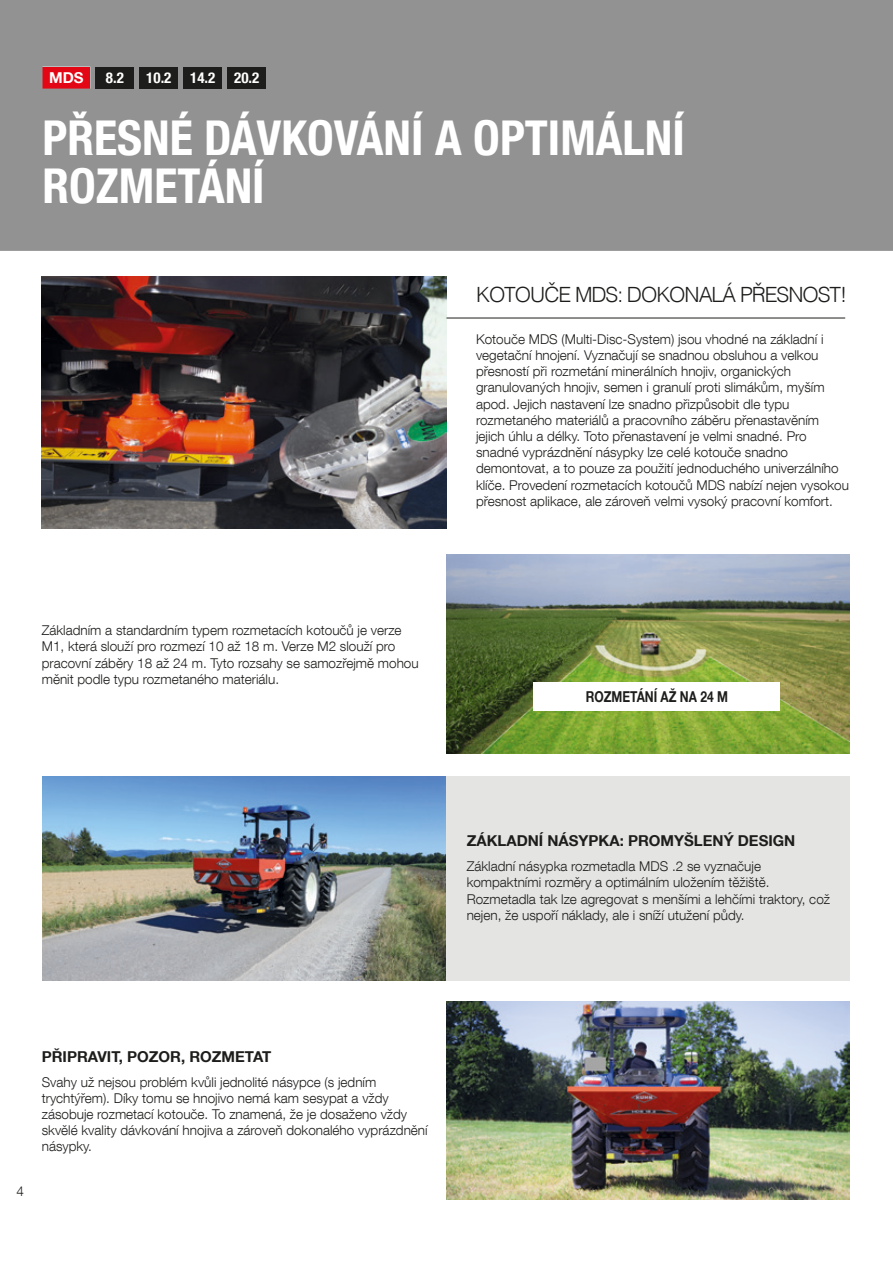
<style>
.page{position:relative;width:893px;height:1263px;background:#fff}
.page>*{position:absolute;margin:0;border:0;box-sizing:border-box;transform-origin:0 0}
.t1{font:700 condensed 48px/48px "Helvetica Neue LT Com";color:#fff}
.t2{font:300 21px "Helvetica";letter-spacing:-.05em;color:#1d1d1b}
.t3{font:700 15px "Helvetica Neue LT Com";color:#1d1d1b}
.t4{font:700 15px "Helvetica Neue LT Com";color:#1d1d1b;scale:.8 1}
.t5{font:700 condensed 15px "Helvetica Neue LT Com";color:#fff}
.t6{font:700 15px "Helvetica Neue LT Com";color:#fff}
.t7{font:300 13.5px/16.2px "Helvetica Neue LT Com";color:#1d1d1b}
</style>
<div class="page">
<img style="left:446px;top:554px;width:404px;height:199px">
<img style="left:42px;top:277px;width:404px;height:252px">
<img style="left:446px;top:1001px;width:404px;height:199px">
<img style="left:43px;top:776px;width:403px;height:204px">
<div style="left:533px;top:682px;width:247px;height:29px;background:#fff"></div>
<div style="left:446px;top:776px;width:404px;height:204px;background:#e4e4e3"></div>
<div style="left:0;top:0;width:893px;height:251px;background:#939292"></div>
<hr style="left:446px;top:318px;width:399px;height:1px;background:#1d1d1b">
<div style="left:96px;top:67px;width:38px;height:22px;background:#1d1d1b"></div>
<div style="left:140px;top:67px;width:38px;height:22px;background:#1d1d1b"></div>
<div style="left:184px;top:67px;width:38px;height:22px;background:#1d1d1b"></div>
<div style="left:228px;top:67px;width:38px;height:22px;background:#1d1d1b"></div>
<p class="t6" style="left:49px;top:68px;width:36px">MDS</p>
<h1 class="t1" style="left:43px;top:114px;width:644px">PŘESNÉ DÁVKOVÁNÍ A OPTIMÁLNÍ<br>ROZMETÁNÍ</h1>
<p class="t5" style="left:106px;top:69px;width:19px">8.2</p>
<p class="t5" style="left:146px;top:69px;width:27px">10.2</p>
<p class="t5" style="left:190px;top:69px;width:27px">14.2</p>
<p class="t5" style="left:234px;top:69px;width:27px">20.2</p>
<p class="t7" style="left:42px;top:622px;width:378px">Základním a standardním typem rozmetacích kotoučů je verze M1, která slouží pro rozmezí 10 až 18 m. Verze M2 slouží pro pracovní záběry 18 až 24 m. Tyto rozsahy se samozřejmě mohou měnit podle typu rozmetaného materiálu.</p>
<h2 class="t2" style="left:476px;top:277px;width:373px">KOTOUČE MDS: DOKONALÁ PŘESNOST!</h2>
<p class="t7" style="left:476px;top:331px;width:374px">Kotouče MDS (Multi-Disc-System) jsou vhodné na základní i vegetační hnojení. Vyznačují se snadnou obsluhou a velkou přesností při rozmetání minerálních hnojiv, organických granulovaných hnojiv, semen i granulí proti slimákům, myším apod. Jejich nastavení lze snadno přizpůsobit dle typu rozmetaného materiálů a pracovního záběru přenastavěním jejich úhlu a délky. Toto přenastavení je velmi snadné. Pro snadné vyprázdnění násypky lze celé kotouče snadno demontovat, a to pouze za použití jednoduchého univerzálního klíče. Provedení rozmetacích kotoučů MDS nabízí nejen vysokou přesnost aplikace, ale zároveň velmi vysoký pracovní komfort.</p>
<p class="t4" style="left:586px;top:687px;width:179px">ROZMETÁNÍ AŽ NA 24 M</p>
<p class="t3" style="left:467px;top:832px;width:330px">ZÁKLADNÍ NÁSYPKA: PROMYŠLENÝ DESIGN</p>
<p class="t7" style="left:467px;top:858px;width:365px">Základní násypka rozmetadla MDS .2 se vyznačuje kompaktními rozměry a optimálním uložením těžiště.<br>Rozmetadla tak lze agregovat s menšími a lehčími traktory, což nejen, že uspoří náklady, ale i sníží utužení půdy.</p>
<p class="t7" style="left:17px;top:1183px;width:9px">4</p>
<p class="t3" style="left:42px;top:1047px;width:231px">PŘIPRAVIT, POZOR, ROZMETAT</p>
<p class="t7" style="left:42px;top:1073px;width:387px">Svahy už nejsou problém kvůli jednolité násypce (s jedním trychtýřem). Díky tomu se hnojivo nemá kam sesypat a vždy zásobuje rozmetací kotouče. To znamená, že je dosaženo vždy skvělé kvality dávkování hnojiva a zároveň dokonalého vyprázdnění násypky.</p>
</div>
